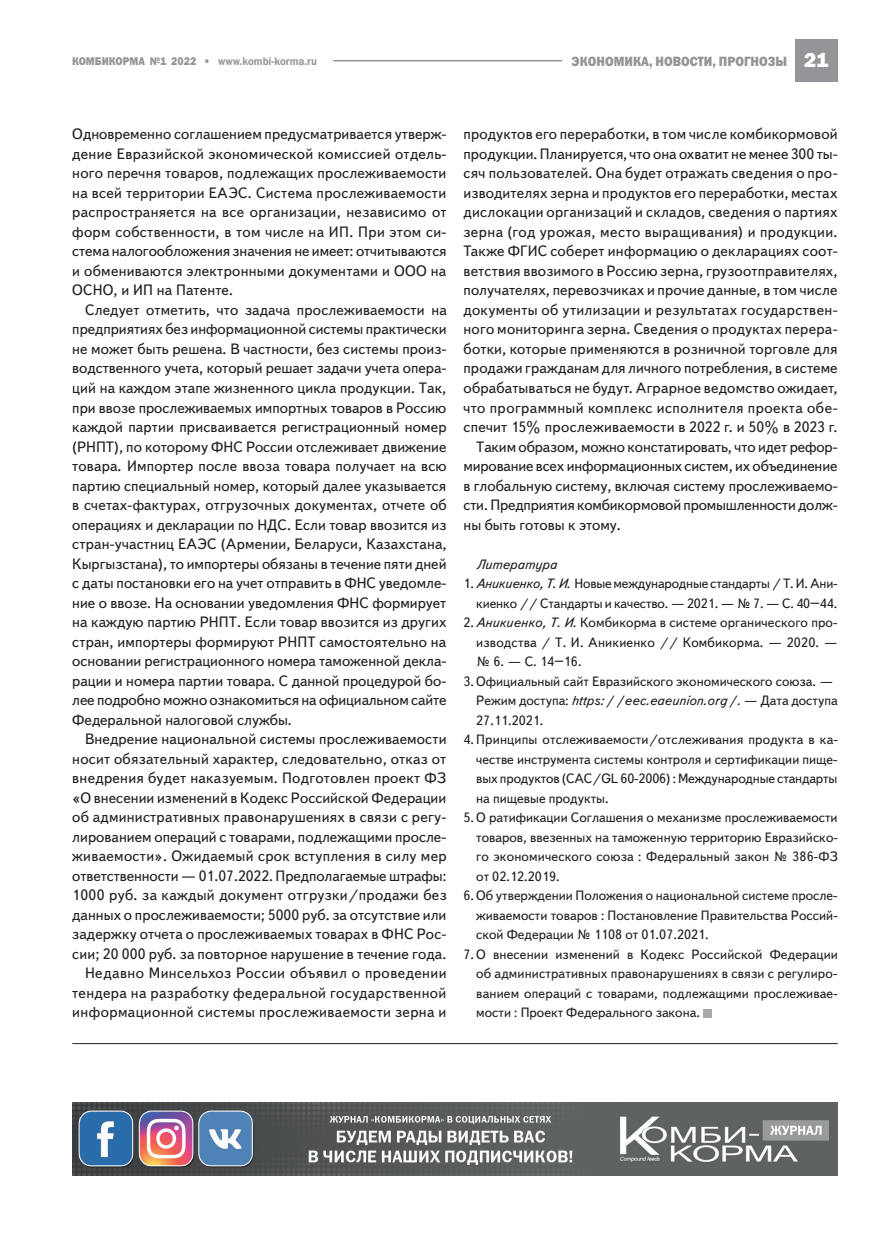
<style>
.page{position:relative;width:893px;height:1234px;background:#fff}
.page>*{position:absolute;margin:0;border:0;box-sizing:border-box;transform-origin:0 0}
.Osnovnoy_text-10-13{font:15px/19.5px "Text Book C";letter-spacing:.01em;color:#231f20;text-align:justify}
.Osnovnoy_text-10-13-2{font:13.5px "Text Book C";color:#231f20}
.Osnovnoy_text-10-13-3{font:italic 13.5px "Text Book C";color:#231f20}
.t1{font:13.5px "Franklin Gothic Heavy C";color:#939598;scale:.9 1}
.t2{font:11.25px "Franklin Gothic Demi C";color:#939598;scale:.9 1}
.t3{font:11.25px "Franklin Gothic Heavy C";color:#939598;scale:.9 1}
.s1{font-family:"Franklin Gothic Heavy C"}
.s2{font-family:"Franklin Gothic";font-weight:800;font-size:21px;color:#fff}
.s3{font-style:italic}
.s4{font-style:normal}
</style>
<div class="page">
<div style="left:795px;top:39px;width:43px;height:42px;background:#939598"></div>
<hr style="left:333px;top:60px;width:229px;height:1px;background:#939598">
<div style="left:703px;top:1008px;width:9px;height:9px;background:#a8a9ad"></div>
<img style="left:72px;top:1102px;width:766px;height:72px">
<hr style="left:72px;top:1042px;width:766px;height:1px;background:#231f20">
<p class="t3" style="left:72px;top:54px;width:10px">КОМ</p>
<p class="t3" style="left:95px;top:54px;width:17px">БИКОРМА</p>
<p class="t2" style="left:150px;top:54px;width:187px"><span class="s1">№1 2022 •</span> www.kombi-korma.ru</p>
<p class="t1" style="left:572px;top:54px;width:287px">экономика, новости, прогнозы <span class="s2">21</span></p>
<p class="Osnovnoy_text-10-13" style="left:72px;top:125px;width:376px">Одновременно соглашением предусматривается утверж&shy;дение Евразийской экономической комиссией отдель&shy;ного перечня товаров, подлежащих прослеживаемости на всей территории ЕАЭС. Система прослеживаемости распространяется на все организации, независимо от форм собственности, в том числе на ИП. При этом си&shy;стема налогообложения значения не имеет: отчитываются и обмениваются электронными документами и ООО на ОСНО, и ИП на Патенте.</p>
<p class="Osnovnoy_text-10-13" style="left:72px;top:300px;width:376px;text-indent:13px">Следует отметить, что задача прослеживаемости на предприятиях без информационной системы практически не может быть решена. В частности, без системы произ&shy;водственного учета, который решает задачи учета опера&shy;ций на каждом этапе жизненного цикла продукции. Так, при ввозе прослеживаемых импортных товаров в Россию каждой партии присваивается регистрационный номер (РНПТ), по которому ФНС России отслеживает движение товара. Импортер после ввоза товара получает на всю партию специальный номер, который далее указывается в счетах-фактурах, отгрузочных документах, отчете об операциях и декларации по НДС. Если товар ввозится из стран-участниц ЕАЭС (Армении, Беларуси, Казахстана, Кыргызстана), то импортеры обязаны в течение пяти дней с даты постановки его на учет отправить в ФНС уведомле&shy;ние о ввозе. На основании уведомления ФНС формирует на каждую партию РНПТ. Если товар ввозится из других стран, импортеры формируют РНПТ самостоятельно на основании регистрационного номера таможенной декла&shy;рации и номера партии товара. С данной процедурой бо&shy;лее подробно можно ознакомиться на официальном сайте Федеральной налоговой службы.</p>
<p class="Osnovnoy_text-10-13" style="left:72px;top:729px;width:376px;text-indent:13px">Внедрение национальной системы прослеживаемости носит обязательный характер, следовательно, отказ от внедрения будет наказуемым. Подготовлен проект ФЗ «О внесении изменений в Кодекс Российской Федерации об административных правонарушениях в связи с регу&shy;лированием операций с товарами, подлежащими просле&shy;живаемости». Ожидаемый срок вступления в силу мер ответственности — 01.07.2022. Предполагаемые штрафы:<br>1000 руб. за каждый документ отгрузки/продажи без данных о прослеживаемости; 5000 руб. за отсутствие или задержку отчета о прослеживаемых товарах в ФНС Рос&shy;сии; 20 000 руб. за повторное нарушение в течение года.</p>
<p class="Osnovnoy_text-10-13" style="left:72px;top:963px;width:376px;text-indent:13px">Недавно Минсельхоз России объявил о проведении тендера на разработку федеральной государственной информационной системы прослеживаемости зерна и</p>
<p class="Osnovnoy_text-10-13" style="left:463px;top:125px;width:376px">продуктов его переработки, в том числе комбикормовой продукции. Планируется, что она охватит не менее 300 ты&shy;сяч пользователей. Она будет отражать сведения о про&shy;изводителях зерна и продуктов его переработки, местах дислокации организаций и складов, сведения о партиях зерна (год урожая, место выращивания) и продукции.<br>Также ФГИС соберет информацию о декларациях соот&shy;ветствия ввозимого в Россию зерна, грузоотправителях, получателях, перевозчиках и прочие данные, в том числе документы об утилизации и результатах государствен&shy;ного мониторинга зерна. Сведения о продуктах перера&shy;ботки, которые применяются в розничной торговле для продажи гражданам для личного потребления, в системе обрабатываться не будут. Аграрное ведомство ожидает, что программный комплекс исполнителя проекта обе&shy;спечит 15% прослеживаемости в 2022 г. и 50% в 2023 г.</p>
<p class="Osnovnoy_text-10-13" style="left:463px;top:437px;width:376px;text-indent:13px">Таким образом, можно констатировать, что идет рефор&shy;мирование всех информационных систем, их объединение в глобальную систему, включая систему прослеживаемо&shy;сти. Предприятия комбикормовой промышленности долж&shy;ны быть готовы к этому.</p>
<p class="Osnovnoy_text-10-13-3" style="left:476px;top:556px;width:82px">Литература</p>
<p class="Osnovnoy_text-10-13-2" style="left:463px;top:576px;width:376px">1. <span class="s3">Аникиенко, Т. И.</span> Новые международные стандарты / Т. И. Ани-</p>
<p class="Osnovnoy_text-10-13-2" style="left:476px;top:595px;width:363px">киенко // Стандарты и качество. — 2021. — № 7. — С. 40–44.</p>
<p class="Osnovnoy_text-10-13-2" style="left:463px;top:615px;width:376px">2.<span class="s3">Аникиенко, Т. И.</span> Комбикорма в системе органического про-</p>
<p class="Osnovnoy_text-10-13-2" style="left:476px;top:634px;width:363px">изводства / Т. И. Аникиенко // Комбикорма. — 2020. —</p>
<p class="Osnovnoy_text-10-13-2" style="left:476px;top:654px;width:107px">№ 6. — С. 14–16.</p>
<p class="Osnovnoy_text-10-13-2" style="left:463px;top:673px;width:371px">3. Официальный сайт Евразийского экономического союза. —</p>
<p class="Osnovnoy_text-10-13-3" style="left:476px;top:693px;width:363px"><span class="s4">Режим доступа:</span> https://eec.eaeunion.org/. <span class="s4">— Дата доступа</span></p>
<p class="Osnovnoy_text-10-13-2" style="left:476px;top:712px;width:69px">27.11.2021.</p>
<p class="Osnovnoy_text-10-13-2" style="left:463px;top:732px;width:376px">4.Принципы отслеживаемости/отслеживания продукта в ка-</p>
<p class="Osnovnoy_text-10-13-2" style="left:476px;top:751px;width:363px">честве инструмента системы контроля и сертификации пище-</p>
<p class="Osnovnoy_text-10-13-2" style="left:476px;top:771px;width:363px">вых продуктов (CAC/GL 60-2006) : Международные стандарты</p>
<p class="Osnovnoy_text-10-13-2" style="left:476px;top:790px;width:134px">на пищевые продукты.</p>
<p class="Osnovnoy_text-10-13-2" style="left:463px;top:810px;width:376px">5. О ратификации Соглашения о механизме прослеживаемости</p>
<p class="Osnovnoy_text-10-13-2" style="left:476px;top:829px;width:363px">товаров, ввезенных на таможенную территорию Евразийско-</p>
<p class="Osnovnoy_text-10-13-2" style="left:476px;top:849px;width:363px">го экономического союза : Федеральный закон № 386-ФЗ</p>
<p class="Osnovnoy_text-10-13-2" style="left:476px;top:868px;width:85px">от 02.12.2019.</p>
<p class="Osnovnoy_text-10-13-2" style="left:463px;top:888px;width:376px">6. Об утверждении Положения о национальной системе просле-</p>
<p class="Osnovnoy_text-10-13-2" style="left:476px;top:907px;width:363px">живаемости товаров : Постановление Правительства Россий-</p>
<p class="Osnovnoy_text-10-13-2" style="left:476px;top:927px;width:234px">ской Федерации № 1108 от 01.07.2021.</p>
<p class="Osnovnoy_text-10-13-2" style="left:463px;top:946px;width:376px">7. О внесении изменений в Кодекс Российской Федерации</p>
<p class="Osnovnoy_text-10-13-2" style="left:476px;top:966px;width:363px">об административных правонарушениях в связи с регулиро-</p>
<p class="Osnovnoy_text-10-13-2" style="left:476px;top:985px;width:363px">ванием операций с товарами, подлежащими прослеживае-</p>
<p class="Osnovnoy_text-10-13-2" style="left:476px;top:1005px;width:225px">мости : Проект Федерального закона.</p>
</div>
